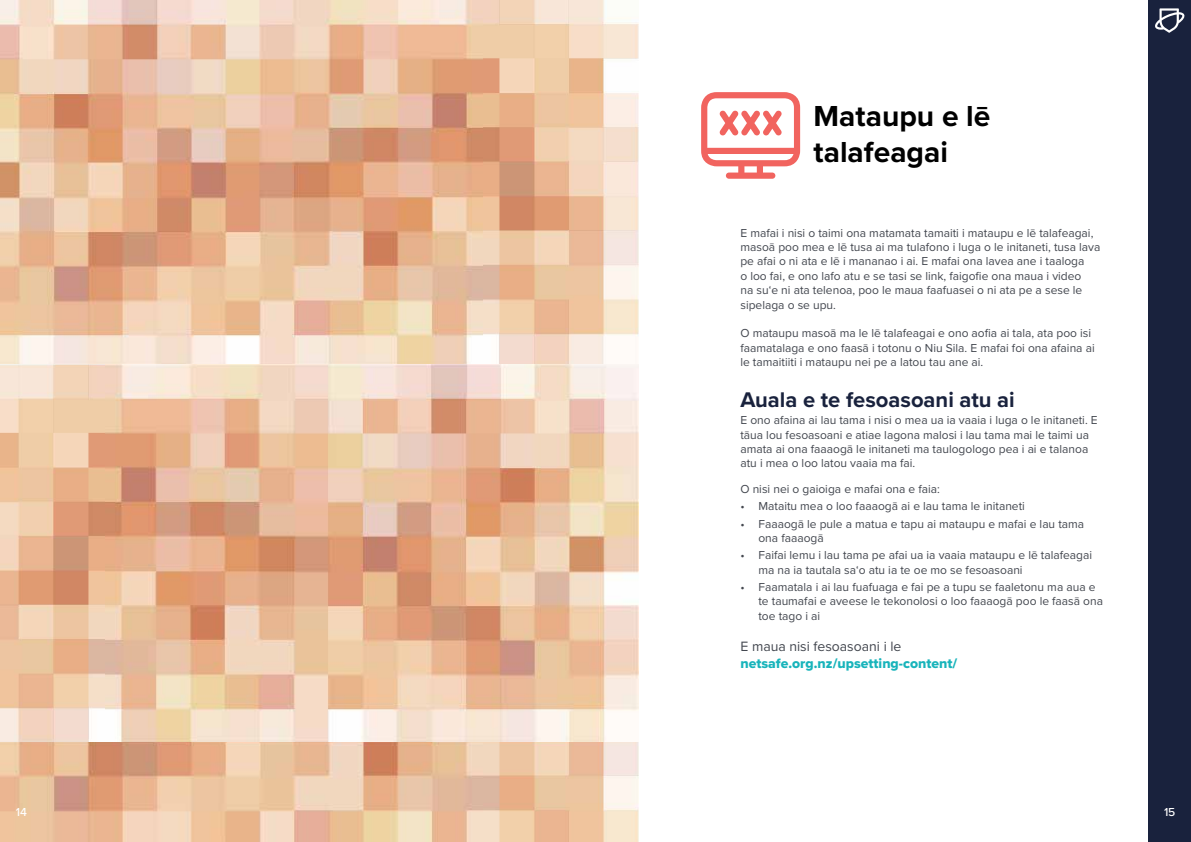
<style>
.page{position:relative;width:1191px;height:842px;background:#fff}
.page>*{position:absolute;margin:0;border:0;box-sizing:border-box;transform-origin:0 0}
.t1{font:700 30px/36px "Proxima Nova";color:#000}
.t2{font:700 22px "Proxima Nova";color:#19223d}
.t3{font:14px "Proxima Nova Extrabld";color:#18b4bb}
.t4{font:14px "Proxima Nova";color:#43474f}
.t5{font:12px/14.4px "Proxima Nova";color:#43474f}
.t6{font:500 12px "Proxima Nova";color:#fff}
</style>
<div class="page">
<img style="left:0;top:741px;width:638px;height:101px">
<div style="left:1148px;top:0;width:43px;height:842px;background:#19223d"></div>
<img style="left:0;top:0;width:638px;height:364px">
<img style="left:0;top:364px;width:638px;height:377px">
<svg style="left:1155px;top:8px;width:30px;height:25px"></svg>
<svg style="left:701px;top:92px;width:99px;height:87px"></svg>
<h1 class="t1" style="left:813px;top:99px;width:178px">Mataupu e lē talafeagai</h1>
<p class="t5" style="left:740px;top:226px;width:361px">E mafai i nisi o taimi ona matamata tamaiti i mataupu e lē talafeagai, masoā poo mea e lē tusa ai ma tulafono i luga o le initaneti, tusa lava pe afai o ni ata e lē i mananao i ai. E mafai ona lavea ane i taaloga<br>o loo fai, e ono lafo atu e se tasi se link, faigofie ona maua i video<br>na su‘e ni ata telenoa, poo le maua faafuasei o ni ata pe a sese le sipelaga o se upu.</p>
<p class="t5" style="left:740px;top:326px;width:356px">O mataupu masoā ma le lē talafeagai e ono aofia ai tala, ata poo isi faamatalaga e ono faasā i totonu o Niu Sila. E mafai foi ona afaina ai le tamaitiiti i mataupu nei pe a latou tau ane ai.</p>
<h2 class="t2" style="left:740px;top:386px;width:276px">Auala e te fesoasoani atu ai</h2>
<p class="t5" style="left:740px;top:413px;width:359px">E ono afaina ai lau tama i nisi o mea ua ia vaaia i luga o le initaneti. E tāua lou fesoasoani e atiae lagona malosi i lau tama mai le taimi ua amata ai ona faaaogā le initaneti ma taulogologo pea i ai e talanoa atu i mea o loo latou vaaia ma fai.</p>
<p class="t5" style="left:740px;top:482px;width:201px">O nisi nei o gaioiga e mafai ona e faia:</p>
<p class="t5" style="left:740px;top:499px;width:286px">• Mataitu mea o loo faaaogā ai e lau tama le initaneti</p>
<p class="t5" style="left:758px;top:517px;width:327px;text-indent:-18px">• Faaaogā le pule a matua e tapu ai mataupu e mafai e lau tama ona faaaogā</p>
<p class="t5" style="left:758px;top:548px;width:335px;text-indent:-18px">• Faifai lemu i lau tama pe afai ua ia vaaia mataupu e lē talafeagai ma na ia tautala sa‘o atu ia te oe mo se fesoasoani</p>
<p class="t5" style="left:758px;top:580px;width:346px;text-indent:-18px">• Faamatala i ai lau fuafuaga e fai pe a tupu se faaletonu ma aua e te taumafai e aveese le tekonolosi o loo faaaogā poo le faasā ona toe tago i ai</p>
<p class="t4" style="left:740px;top:638px;width:163px">E maua nisi fesoasoani i le</p>
<p class="t3" style="left:740px;top:655px;width:218px">netsafe.org.nz/upsetting-content/</p>
<p class="t6" style="left:16px;top:804px;width:13px">14</p>
<p class="t6" style="left:1164px;top:804px;width:13px">15</p>
</div>
